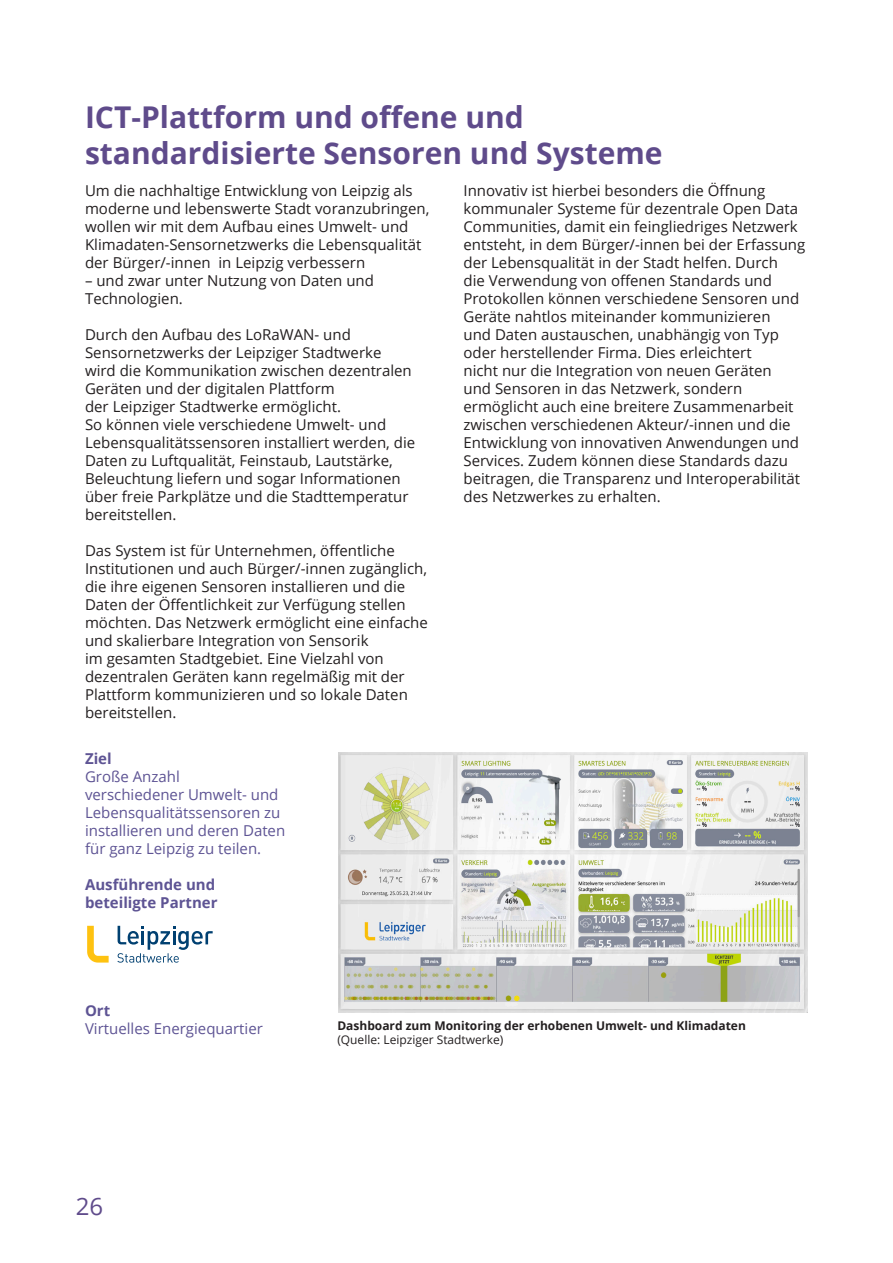
<style>
.page{position:relative;width:893px;height:1263px;background:#fff}
.page>*{position:absolute;margin:0;border:0;box-sizing:border-box;transform-origin:0 0}
.SP_Title_H2{font:700 30px "Open Sans";color:#5f4b8b}
.t1{font:24px "Open Sans";color:#5f4b8b}
.SP_Basic_Text{font:15px/18px "Open Sans";color:#231f20}
.SP_Title_H2-2{font:15px/18px "Open Sans";color:#5e5494}
.SP_Title_H2-3{font:700 15px "Open Sans";color:#5e5494}
.SP_Image_Description{font:700 12px "Open Sans";color:#231f20}
.SP_Image_Description-2{font:12px "Open Sans";color:#231f20}
</style>
<div class="page">
<svg style="left:87px;top:926px;width:22px;height:36px"></svg>
<svg style="left:117px;top:926px;width:96px;height:37px"></svg>
<img style="left:338px;top:753px;width:470px;height:259px">
<p class="SP_Title_H2" style="left:85px;top:95px;width:440px">ICT-Plattform und offene und</p>
<p class="SP_Title_H2" style="left:85px;top:131px;width:579px">standardisierte Sensoren und Systeme</p>
<p class="SP_Basic_Text" style="left:85px;top:181px;width:346px">Um die nachhaltige Entwicklung von Leipzig als moderne und lebenswerte Stadt voranzubringen, wollen wir mit dem Aufbau eines Umwelt- und Klimadaten-Sensornetzwerks die Lebensqualität der Bürger/-innen in Leipzig verbessern</p>
<p class="SP_Basic_Text" style="left:85px;top:271px;width:290px">– und zwar unter Nutzung von Daten und<br>Technologien.</p>
<p class="SP_Basic_Text" style="left:85px;top:325px;width:328px">Durch den Aufbau des LoRaWAN- und Sensornetzwerks der Leipziger Stadtwerke wird die Kommunikation zwischen dezentralen Geräten und der digitalen Plattform</p>
<p class="SP_Basic_Text" style="left:85px;top:397px;width:258px">der Leipziger Stadtwerke ermöglicht.</p>
<p class="SP_Basic_Text" style="left:85px;top:415px;width:332px">So können viele verschiedene Umwelt- und Lebensqualitätssensoren installiert werden, die Daten zu Luftqualität, Feinstaub, Lautstärke, Beleuchtung liefern und sogar Informationen über freie Parkplätze und die Stadttemperatur bereitstellen.</p>
<p class="SP_Basic_Text" style="left:85px;top:541px;width:344px">Das System ist für Unternehmen, öffentliche Institutionen und auch Bürger/-innen zugänglich, die ihre eigenen Sensoren installieren und die Daten der Öffentlichkeit zur Verfügung stellen möchten. Das Netzwerk ermöglicht eine einfache und skalierbare Integration von Sensorik<br>im gesamten Stadtgebiet. Eine Vielzahl von dezentralen Geräten kann regelmäßig mit der Plattform kommunizieren und so lokale Daten bereitstellen.</p>
<p class="SP_Title_H2-3" style="left:85px;top:748px;width:28px">Ziel</p>
<p class="SP_Title_H2-2" style="left:85px;top:767px;width:202px">Große Anzahl<br>verschiedener Umwelt- und<br>Lebensqualitätssensoren zu installieren und deren Daten für ganz Leipzig zu teilen.</p>
<p class="SP_Title_H2-3" style="left:85px;top:874px;width:132px">Ausführende und</p>
<p class="SP_Title_H2-3" style="left:85px;top:892px;width:134px">beteiligte Partner</p>
<p class="SP_Basic_Text" style="left:463px;top:181px;width:343px">Innovativ ist hierbei besonders die Öffnung kommunaler Systeme für dezentrale Open Data Communities, damit ein feingliedriges Netzwerk entsteht, in dem Bürger/-innen bei der Erfassung der Lebensqualität in der Stadt helfen. Durch<br>die Verwendung von offenen Standards und Protokollen können verschiedene Sensoren und Geräte nahtlos miteinander kommunizieren<br>und Daten austauschen, unabhängig von Typ oder herstellender Firma. Dies erleichtert<br>nicht nur die Integration von neuen Geräten<br>und Sensoren in das Netzwerk, sondern ermöglicht auch eine breitere Zusammenarbeit zwischen verschiedenen Akteur/-innen und die Entwicklung von innovativen Anwendungen und Services. Zudem können diese Standards dazu beitragen, die Transparenz und Interoperabilität des Netzwerkes zu erhalten.</p>
<p class="SP_Title_H2-3" style="left:85px;top:1000px;width:27px">Ort</p>
<p class="SP_Title_H2-2" style="left:85px;top:1019px;width:179px">Virtuelles Energiequartier</p>
<h2 class="t1" style="left:76px;top:1190px;width:29px">26</h2>
<p class="SP_Image_Description" style="left:337px;top:1017px;width:410px">Dashboard zum Monitoring der erhobenen Umwelt- und Klimadaten</p>
<p class="SP_Image_Description-2" style="left:337px;top:1031px;width:168px">(Quelle: Leipziger Stadtwerke)</p>
</div>
